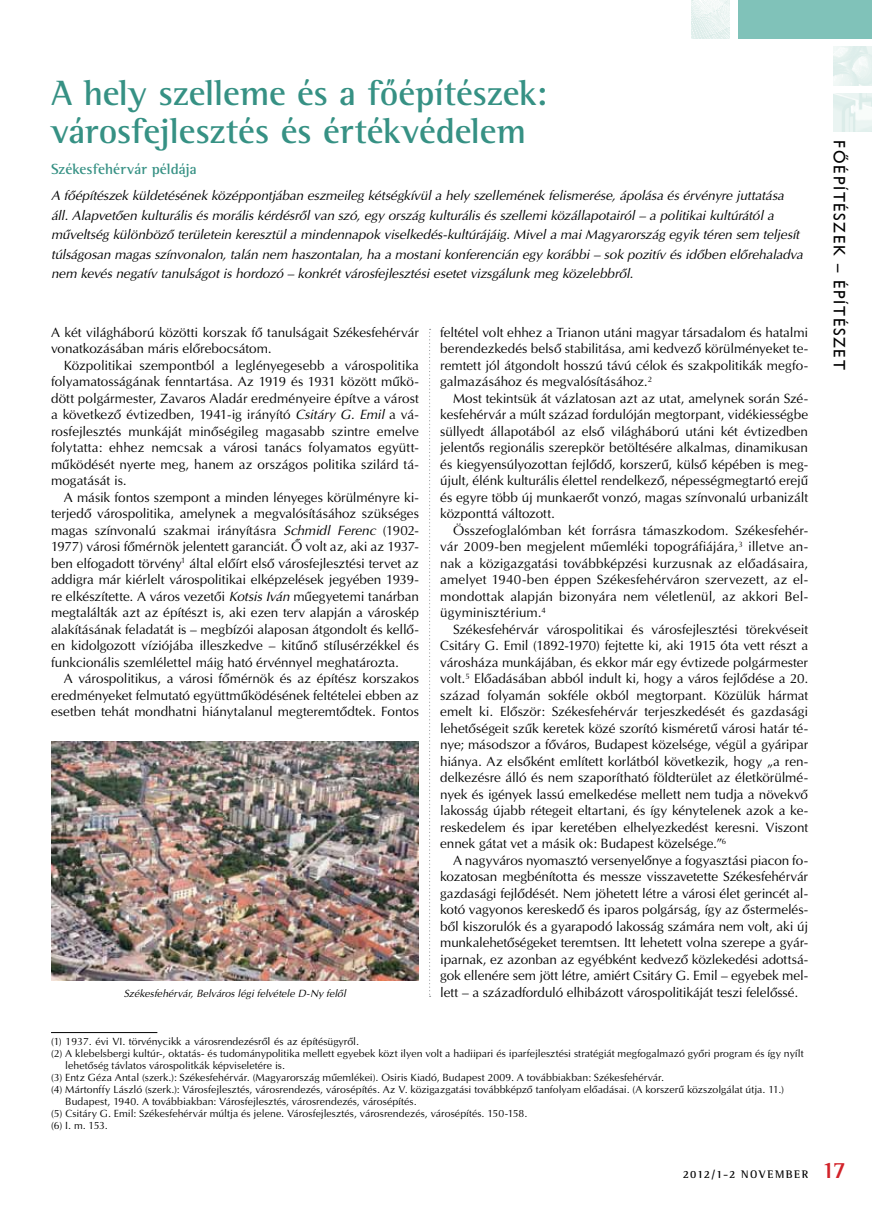
<style>
.page{position:relative;width:872px;height:1212px;background:#fff}
.page>*{position:absolute;margin:0;border:0;box-sizing:border-box;transform-origin:0 0}
.t1{font:36px/37.2px "Rotis Sem Ser Bol H";letter-spacing:-.01em;color:#369184}
.t2{font:16.5px "Gill Sans";letter-spacing:.105em;color:#000}
.t3{font:15px "Rotis Sem Ser Bol H";letter-spacing:.005em;color:#369184}
.t4{font:13.5px/16.5px "Optima HU";letter-spacing:-.005em;color:#000;text-align:justify}
.t5{font:italic 13.5px/19.5px "Optima HU";letter-spacing:-.01em;color:#000}
.t6{font:11.25px "Rotis Sem Ser Bol H";letter-spacing:.145em;color:#000}
.t7{font:10.5px "Optima HU";color:#000}
.t8{font:italic 10.5px "Optima HU";color:#000}
.s1{font-style:italic}
.s2{font-size:24px;color:#d2232a}
</style>
<div class="page">
<img style="left:833px;top:94px;width:39px;height:38px">
<img style="left:833px;top:47px;width:39px;height:38px">
<img style="left:691px;top:0;width:38px;height:38px">
<div style="left:738px;top:0;width:134px;height:38px;background:#80c2b9"></div>
<svg style="left:429px;top:329px;width:1px;height:668px"></svg>
<img style="left:51px;top:741px;width:368px;height:239px">
<hr style="left:51px;top:1032px;width:106px;height:1px;background:#000">
<h1 class="t1" style="left:51px;top:74px;width:497px">A hely szelleme és a fôépítészek: városfejlesztés és értékvédelem</h1>
<p class="t3" style="left:51px;top:160px;width:147px">Székesfehérvár példája</p>
<p class="t5" style="left:51px;top:186px;width:753px">A fôépítészek küldetésének középpontjában eszmeileg kétségkívül a hely szellemének felismerése, ápolása és érvényre juttatása áll. Alapvetôen kulturális és morális kérdésrôl van szó, egy ország kulturális és szellemi közállapotairól – a politikai kultúrától a mûveltség különbözô területein keresztül a mindennapok viselkedés-kultúrájáig. Mivel a mai Magyarország egyik téren sem teljesít túlságosan magas színvonalon, talán nem haszontalan, ha a mostani konferencián egy korábbi – sok pozitív és idôben elôrehaladva nem kevés negatív tanulságot is hordozó – konkrét városfejlesztési esetet vizsgálunk meg közelebbrôl.</p>
<p class="t4" style="left:51px;top:324px;width:369px">A két világháború közötti korszak fô tanulságait Székesfehérvár vonatkozásában máris elôrebocsátom.</p>
<p class="t4" style="left:51px;top:357px;width:369px;text-indent:13px">Közpolitikai szempontból a leglényegesebb a várospolitika folyamatosságának fenntartása. Az 1919 és 1931 között mûkö&shy;dött polgármester, Zavaros Aladár eredményeire építve a várost a következô évtizedben, 1941-ig irányító <span class="s1">Csitáry G. Emil</span> a vá&shy;rosfejlesztés munkáját minôségileg magasabb szintre emelve folytatta: ehhez nemcsak a városi tanács folyamatos együtt&shy;mûködését nyerte meg, hanem az országos politika szilárd tá&shy;mogatását is.</p>
<p class="t4" style="left:51px;top:489px;width:369px;text-indent:13px">A másik fontos szempont a minden lényeges körülményre ki&shy;terjedô várospolitika, amelynek a megvalósításához szükséges magas színvonalú szakmai irányításra <span class="s1">Schmidl Ferenc</span> (1902- 1977) városi fômérnök jelentett garanciát. Ô volt az, aki az 1937- ben elfogadott törvény<sup>1</sup> által elôírt elsô városfejlesztési tervet az addigra már kiérlelt várospolitikai elképzelések jegyében 1939- re elkészítette. A város vezetôi <span class="s1">Kotsis Iván</span> mûegyetemi tanárban megtalálták azt az építészt is, aki ezen terv alapján a városkép alakításának feladatát is – megbízói alaposan átgondolt és kellô&shy;en kidolgozott víziójába illeszkedve – kitûnô stílusérzékkel és funkcionális szemlélettel máig ható érvénnyel meghatározta.</p>
<p class="t4" style="left:51px;top:670px;width:369px;text-indent:13px">A várospolitikus, a városi fômérnök és az építész korszakos eredményeket felmutató együttmûködésének feltételei ebben az esetben tehát mondhatni hiánytalanul megteremtôdtek. Fontos</p>
<p class="t8" style="left:124px;top:987px;width:224px">Székesfehérvár, Belváros légi felvétele D-Ny felôl</p>
<p class="t4" style="left:440px;top:324px;width:369px">feltétel volt ehhez a Trianon utáni magyar társadalom és hatalmi berendezkedés belsô stabilitása, ami kedvezô körülményeket te&shy;remtett jól átgondolt hosszú távú célok és szakpolitikák megfo&shy;galmazásához és megvalósításához.<sup>2</sup></p>
<p class="t4" style="left:440px;top:390px;width:369px;text-indent:13px">Most tekintsük át vázlatosan azt az utat, amelynek során Szé&shy;kesfehérvár a múlt század fordulóján megtorpant, vidékiességbe süllyedt állapotából az elsô világháború utáni két évtizedben jelentôs regionális szerepkör betöltésére alkalmas, dinamikusan és kiegyensúlyozottan fejlôdô, korszerû, külsô képében is meg&shy;újult, élénk kulturális élettel rendelkezô, népességmegtartó erejû és egyre több új munkaerôt vonzó, magas színvonalú urbanizált központtá változott.</p>
<p class="t4" style="left:440px;top:522px;width:369px;text-indent:13px">Összefoglalómban két forrásra támaszkodom. Székesfehér&shy;vár 2009-ben megjelent mûemléki topográfiájára,<sup>3</sup> illetve an&shy;nak a közigazgatási továbbképzési kurzusnak az elôadásaira, amelyet 1940-ben éppen Székesfehérváron szervezett, az el&shy;mondottak alapján bizonyára nem véletlenül, az akkori Bel&shy;ügyminisztérium.<sup>4</sup></p>
<p class="t4" style="left:440px;top:621px;width:369px;text-indent:13px">Székesfehérvár várospolitikai és városfejlesztési törekvéseit Csitáry G. Emil (1892-1970) fejtette ki, aki 1915 óta vett részt a városháza munkájában, és ekkor már egy évtizede polgármester volt.<sup>5</sup> Elôadásában abból indult ki, hogy a város fejlôdése a 20. század folyamán sokféle okból megtorpant. Közülük hármat emelt ki. Elôször: Székesfehérvár terjeszkedését és gazdasági lehetôségeit szûk keretek közé szorító kisméretû városi határ té&shy;nye; másodszor a fôváros, Budapest közelsége, végül a gyáripar hiánya. Az elsôként említett korlátból következik, hogy „a ren&shy;delkezésre álló és nem szaporítható földterület az életkörülmé&shy;nyek és igények lassú emelkedése mellett nem tudja a növekvô lakosság újabb rétegeit eltartani, és így kénytelenek azok a ke&shy;reskedelem és ipar keretében elhelyezkedést keresni. Viszont ennek gátat vet a másik ok: Budapest közelsége.”<sup>6</sup></p>
<p class="t4" style="left:440px;top:852px;width:369px;text-indent:13px">A nagyváros nyomasztó versenyelônye a fogyasztási piacon fo&shy;kozatosan megbénította és messze visszavetette Székesfehérvár gazdasági fejlôdését. Nem jöhetett létre a városi élet gerincét al&shy;kotó vagyonos kereskedô és iparos polgárság, így az ôstermelés&shy;bôl kiszorulók és a gyarapodó lakosság számára nem volt, aki új munkalehetôségeket teremtsen. Itt lehetett volna szerepe a gyár&shy;iparnak, ez azonban az egyébként kedvezô közlekedési adottsá&shy;gok ellenére sem jött létre, amiért Csitáry G. Emil – egyebek mel&shy;lett – a századforduló elhibázott várospolitikáját teszi felelôssé.</p>
<p class="t7" style="left:51px;top:1035px;width:309px">(1) 1937. évi VI. törvénycikk a városrendezésrôl és az építésügyrôl.</p>
<p class="t7" style="left:51px;top:1047px;width:754px">(2) A klebelsbergi kultúr-, oktatás- és tudománypolitika mellett egyebek közt ilyen volt a hadiipari és iparfejlesztési stratégiát megfogalmazó gyôri program és így nyílt</p>
<p class="t7" style="left:65px;top:1059px;width:221px">lehetôség távlatos várospolitkák képviseletére is.</p>
<p class="t7" style="left:51px;top:1071px;width:614px">(3) Entz Géza Antal (szerk.): Székesfehérvár. (Magyarország mûemlékei). Osiris Kiadó, Budapest 2009. A továbbiakban: Székesfehérvár.</p>
<p class="t7" style="left:51px;top:1083px;width:734px">(4) Mártonffy László (szerk.): Városfejlesztés, városrendezés, városépítés. Az V. közigazgatási továbbképzô tanfolyam elôadásai. (A korszerû közszolgálat útja. 11.)</p>
<p class="t7" style="left:65px;top:1095px;width:353px">Budapest, 1940. A továbbiakban: Városfejlesztés, városrendezés, városépítés.</p>
<p class="t7" style="left:51px;top:1107px;width:478px">(5) Csitáry G. Emil: Székesfehérvár múltja és jelene. Városfejlesztés, városrendezés, városépítés. 150-158.</p>
<p class="t7" style="left:51px;top:1119px;width:58px">(6) I. m. 153.</p>
<p class="t2" style="left:849px;top:140px;width:230px;rotate:90deg">FŐÉPÍTÉSZEK – ÉPÍTÉSZET</p>
<p class="t6" style="left:682px;top:1168px;width:165px">2012/1-2 november <span class="s2">17</span></p>
</div>
